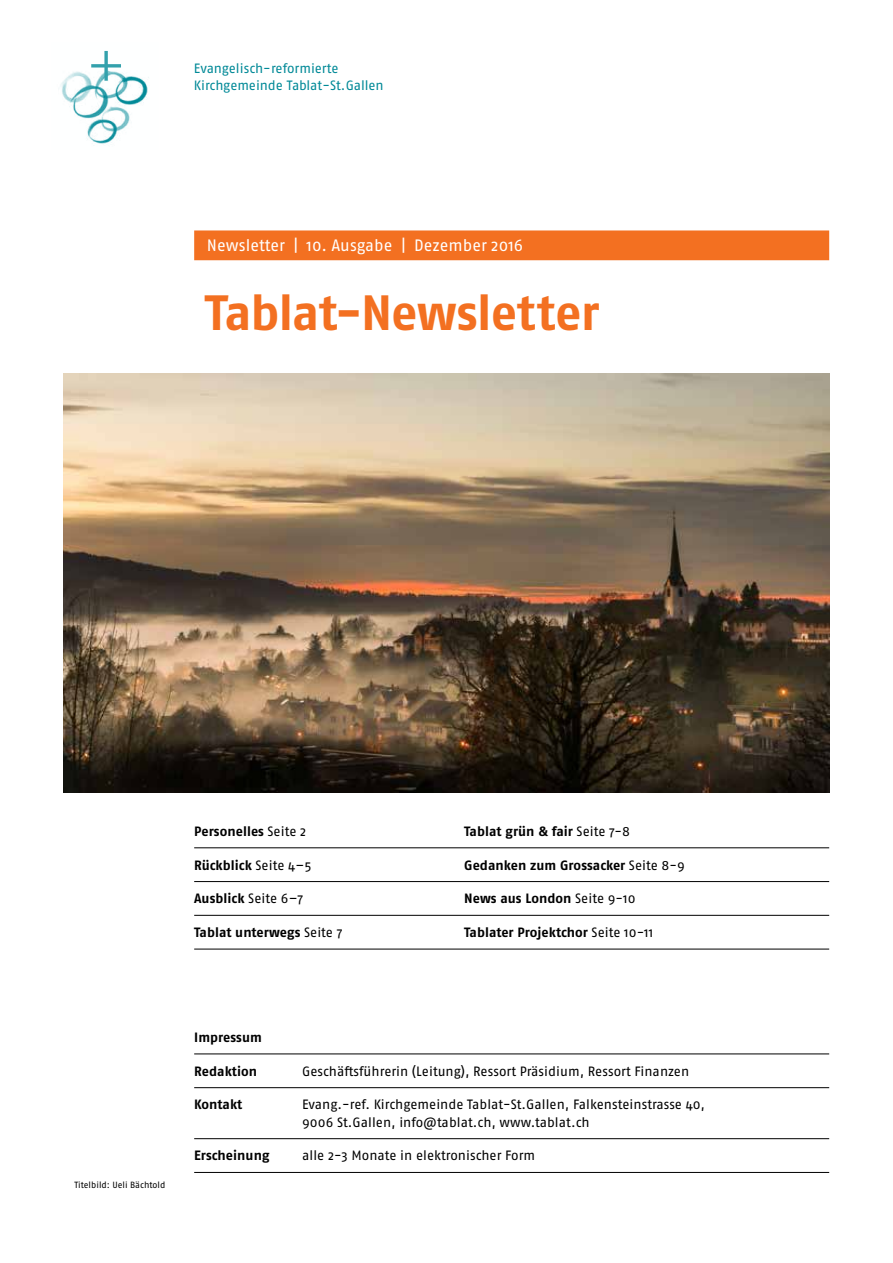
<style>
.page{position:relative;width:893px;height:1263px;background:#fff}
.page>*{position:absolute;margin:0;border:0;box-sizing:border-box;transform-origin:0 0}
.t1{font:700 49.5px "Fago OT";letter-spacing:-.015em;color:#f37021}
.t2{font:16.5px "Fago OT";color:#fff}
.t3{font:700 13.5px "Fago OT";letter-spacing:.005em;color:#000}
.t4{font:13.5px/17.2px "Fago OT";color:#000}
.t5{font:13.5px/16.5px "Fago OT";letter-spacing:-.005em;color:#008997}
.t6{font:9px "Fago OT";letter-spacing:.005em;color:#000}
.s1{font-weight:400}
</style>
<div class="page">
<img style="left:60px;top:50px;width:89px;height:94px">
<svg style="left:91px;top:64px;width:30px;height:4px"></svg>
<svg style="left:104px;top:51px;width:4px;height:30px"></svg>
<img style="left:64px;top:374px;width:765px;height:418px">
<div style="left:194px;top:230px;width:635px;height:30px;background:#f37021"></div>
<hr style="left:194px;top:847px;width:635px;height:1px;background:#000">
<hr style="left:194px;top:881px;width:635px;height:1px;background:#000">
<hr style="left:194px;top:915px;width:635px;height:1px;background:#000">
<hr style="left:194px;top:949px;width:635px;height:1px;background:#000">
<hr style="left:194px;top:1054px;width:635px;height:1px;background:#000">
<hr style="left:194px;top:1087px;width:635px;height:1px;background:#000">
<hr style="left:194px;top:1138px;width:635px;height:1px;background:#000">
<hr style="left:194px;top:1172px;width:635px;height:1px;background:#000">
<p class="t5" style="left:194px;top:60px;width:191px">Evangelisch-reformierte<br>Kirchgemeinde Tablat-St.Gallen</p>
<p class="t2" style="left:207px;top:235px;width:318px">Newsletter | 10. Ausgabe | Dezember 2016</p>
<h1 class="t1" style="left:205px;top:283px;width:396px">Tablat-Newsletter</h1>
<p class="t3" style="left:194px;top:823px;width:114px">Personelles <span class="s1">Seite 2</span></p>
<p class="t3" style="left:464px;top:823px;width:167px">Tablat grün &amp; fair <span class="s1">Seite 7-8</span></p>
<p class="t3" style="left:194px;top:857px;width:119px">Rückblick <span class="s1">Seite 4–5</span></p>
<p class="t3" style="left:464px;top:857px;width:222px">Gedanken zum Grossacker <span class="s1">Seite 8-9</span></p>
<p class="t3" style="left:194px;top:890px;width:110px">Ausblick <span class="s1">Seite 6–7</span></p>
<p class="t3" style="left:464px;top:890px;width:173px">News aus London <span class="s1">Seite 9-10</span></p>
<p class="t3" style="left:194px;top:924px;width:150px">Tablat unterwegs <span class="s1">Seite 7</span></p>
<p class="t3" style="left:464px;top:924px;width:191px">Tablater Projektchor <span class="s1">Seite 10-11</span></p>
<p class="t6" style="left:74px;top:1179px;width:93px">Titelbild: Ueli Bächtold</p>
<p class="t3" style="left:194px;top:1029px;width:69px">Impressum</p>
<p class="t3" style="left:194px;top:1063px;width:65px">Redaktion</p>
<p class="t4" style="left:302px;top:1062px;width:389px">Geschäftsführerin (Leitung), Ressort Präsidium, Ressort Finanzen</p>
<p class="t3" style="left:194px;top:1096px;width:50px">Kontakt</p>
<p class="t4" style="left:302px;top:1096px;width:404px">Evang.-ref. Kirchgemeinde Tablat-St.Gallen, Falkensteinstrasse 40,<br>9006 St.Gallen, info@tablat.ch, www.tablat.ch</p>
<p class="t3" style="left:194px;top:1147px;width:77px">Erscheinung</p>
<p class="t4" style="left:302px;top:1147px;width:235px">alle 2-3 Monate in elektronischer Form</p>
</div>
